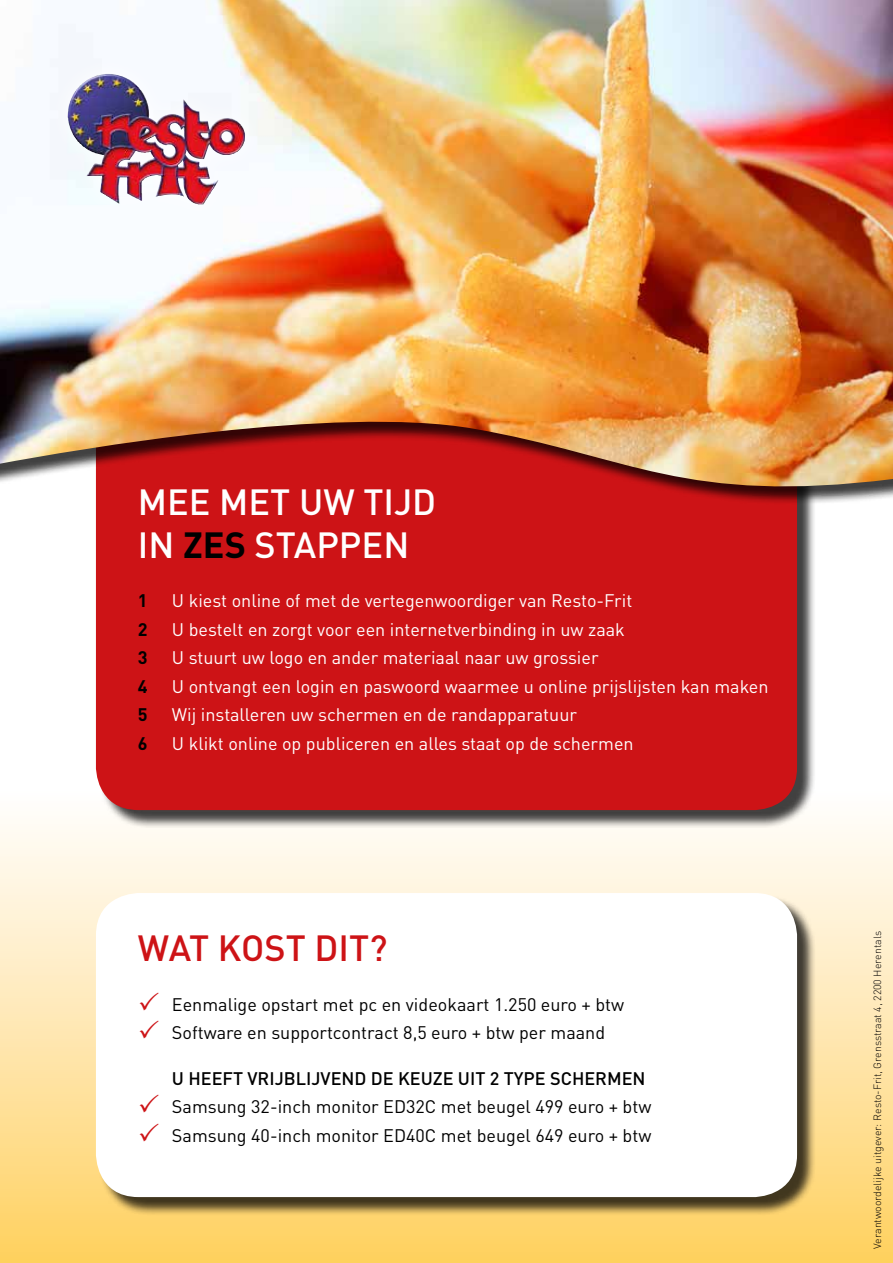
<style>
.page{position:relative;width:893px;height:1263px;background:#fff}
.page>*{position:absolute;margin:0;border:0;box-sizing:border-box;transform-origin:0 0}
.t1{font:500 36px/43.2px "DIN";color:#fff}
.t2{font:500 36px "DIN";color:#cd1316}
.t3{font:18px "DIN";color:#fff}
.t4{font:18px/28.5px "DIN";color:#000}
.t5{font:500 18px "DIN";color:#000}
.t6{font:700 18px "DIN";color:#000}
.t7{font:300 10.5px "DIN";color:#000}
.s1{font-weight:700;color:#000}
</style>
<div class="page">
<div style="left:0;top:787px;width:893px;height:476px;background:linear-gradient(to bottom,#fff,#ffd162)"></div>
<div style="left:98px;top:368px;width:718px;height:461px;background:#000;opacity:.75"></div>
<div style="left:96px;top:366px;width:701px;height:444px;background:#cd1316;border-radius:43px"></div>
<div style="left:98px;top:895px;width:718px;height:321px;background:#000;opacity:.75"></div>
<div style="left:96px;top:893px;width:701px;height:304px;background:#fff;border-radius:43px"></div>
<div style="left:0;top:0;width:893px;height:505px;background:#000;opacity:.75"></div>
<img style="left:0;top:0;width:893px;height:488px">
<img style="left:48px;top:53px;width:218px;height:171px">
<img style="left:67px;top:75px;width:48px;height:126px">
<h1 class="t1" style="left:138px;top:479px;width:300px">MEE MET UW TIJD<br>IN <span class="s1">ZES</span> STAPPEN</h1>
<p class="t6" style="left:138px;top:589px;width:11px">1</p>
<p class="t3" style="left:172px;top:590px;width:462px">U kiest online of met de vertegenwoordiger van Resto-Frit</p>
<p class="t6" style="left:138px;top:618px;width:11px">2</p>
<p class="t3" style="left:172px;top:618px;width:454px">U bestelt en zorgt voor een internetverbinding in uw zaak</p>
<p class="t6" style="left:138px;top:646px;width:11px">3</p>
<p class="t3" style="left:172px;top:647px;width:428px">U stuurt uw logo en ander materiaal naar uw grossier</p>
<p class="t6" style="left:138px;top:675px;width:11px">4</p>
<p class="t3" style="left:172px;top:675px;width:598px">U ontvangt een login en paswoord waarmee u online prijslijsten kan maken</p>
<p class="t6" style="left:138px;top:703px;width:11px">5</p>
<p class="t3" style="left:172px;top:704px;width:407px">Wij installeren uw schermen en de randapparatuur</p>
<p class="t6" style="left:138px;top:732px;width:11px">6</p>
<p class="t3" style="left:172px;top:732px;width:463px">U klikt online op publiceren en alles staat op de schermen</p>
<h1 class="t2" style="left:138px;top:925px;width:251px">WAT KOST DIT?</h1>
<p class="t4" style="left:172px;top:990px;width:454px">Eenmalige opstart met pc en videokaart 1.250 euro + btw<br>Software en supportcontract 8,5 euro + btw per maand</p>
<p class="t5" style="left:172px;top:1067px;width:475px">U HEEFT VRIJBLIJVEND DE KEUZE UIT 2 TYPE SCHERMEN</p>
<p class="t4" style="left:172px;top:1092px;width:481px">Samsung 32-inch monitor ED32C met beugel 499 euro + btw<br>Samsung 40-inch monitor ED40C met beugel 649 euro + btw</p>
<p class="t7" style="left:871px;top:1249px;width:319px;rotate:-90deg">Verantwoordelijke uitgever: Resto-Frit, Grensstraat 4, 2200 Herentals</p>
</div>
